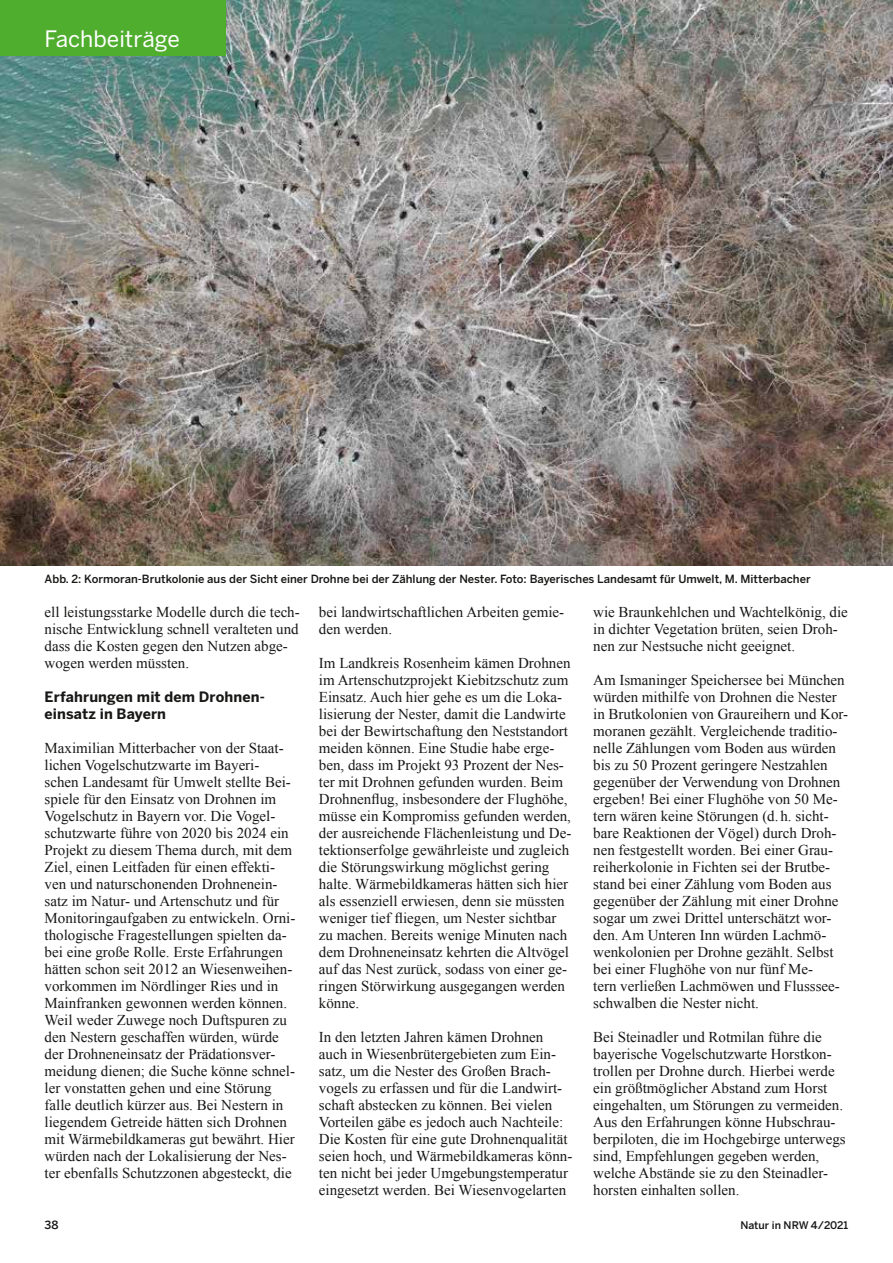
<style>
.page{position:relative;width:893px;height:1263px;background:#fff}
.page>*{position:absolute;margin:0;border:0;box-sizing:border-box;transform-origin:0 0}
.t1{font:22.5px "Benton Sans";color:#fff}
.t2{font:15px/17px "Times New Roman";color:#181716}
.t3{font:700 14.25px/17px "Benton Sans";letter-spacing:.005em;color:#181716}
.t4{font:500 11.25px "Benton Sans";color:#181716}
.t5{font:500 10.5px "Benton Sans";color:#181716}
</style>
<div class="page">
<img style="left:0;top:0;width:893px;height:566px">
<div style="left:0;top:0;width:225px;height:55px;background:#4fae2e"></div>
<h1 class="t1" style="left:45px;top:25px;width:137px">Fachbeiträge</h1>
<p class="t4" style="left:45px;top:572px;width:767px">Abb. 2: Kormoran-Brutkolonie aus der Sicht einer Drohne bei der Zählung der Nester. Foto: Bayerisches Landesamt für Umwelt, M. Mitterbacher</p>
<p class="t2" style="left:45px;top:603px;width:257px">ell leistungsstarke Modelle durch die tech&shy;nische Entwicklung schnell veralteten und dass die Kosten gegen den Nutzen abge&shy;wogen werden müssten.</p>
<p class="t3" style="left:45px;top:688px;width:220px">Erfahrungen mit dem Drohnen&shy;einsatz in Bayern</p>
<p class="t2" style="left:45px;top:739px;width:252px">Maximilian Mitterbacher von der Staat&shy;lichen Vogelschutzwarte im Bayeri&shy;schen Landesamt für Umwelt stellte Bei&shy;spiele für den Einsatz von Drohnen im Vogelschutz in Bayern vor. Die Vogel&shy;schutzwarte führe von 2020 bis 2024 ein Projekt zu diesem Thema durch, mit dem Ziel, einen Leitfaden für einen effekti&shy;ven und naturschonenden Drohnenein&shy;satz im Natur- und Artenschutz und für Monitoringaufgaben zu entwickeln. Orni&shy;thologische Fragestellungen spielten da&shy;bei eine große Rolle. Erste Erfahrungen hätten schon seit 2012 an Wiesenweihen&shy;vorkommen im Nördlinger Ries und in Mainfranken gewonnen werden können.<br>Weil weder Zuwege noch Duftspuren zu den Nestern geschaffen würden, würde der Drohneneinsatz der Prädationsver&shy;meidung dienen; die Suche könne schnel&shy;ler vonstatten gehen und eine Störung falle deutlich kürzer aus. Bei Nestern in liegendem Getreide hätten sich Drohnen mit Wärmebildkameras gut bewährt. Hier würden nach der Lokalisierung der Nes&shy;ter ebenfalls Schutzzonen abgesteckt, die</p>
<p class="t2" style="left:319px;top:603px;width:247px">bei landwirtschaftlichen Arbeiten gemie&shy;den werden.</p>
<p class="t2" style="left:319px;top:654px;width:254px">Im Landkreis Rosenheim kämen Drohnen im Artenschutzprojekt Kiebitzschutz zum Einsatz. Auch hier gehe es um die Loka&shy;lisierung der Nester, damit die Landwirte bei der Bewirtschaftung den Neststandort meiden können. Eine Studie habe erge&shy;ben, dass im Projekt 93 Prozent der Nes&shy;ter mit Drohnen gefunden wurden. Beim Drohnenflug, insbesondere der Flughöhe, müsse ein Kompromiss gefunden werden, der ausreichende Flächenleistung und De&shy;tektionserfolge gewährleiste und zugleich die Störungswirkung möglichst gering halte. Wärmebildkameras hätten sich hier als essenziell erwiesen, denn sie müssten weniger tief fliegen, um Nester sichtbar zu machen. Bereits wenige Minuten nach dem Drohneneinsatz kehrten die Altvögel auf das Nest zurück, sodass von einer ge&shy;ringen Störwirkung ausgegangen werden könne.</p>
<p class="t2" style="left:319px;top:1028px;width:255px">In den letzten Jahren kämen Drohnen auch in Wiesenbrütergebieten zum Ein&shy;satz, um die Nester des Großen Brach&shy;vogels zu erfassen und für die Landwirt&shy;schaft abstecken zu können. Bei vielen Vorteilen gäbe es jedoch auch Nachteile:<br>Die Kosten für eine gute Drohnenqualität seien hoch, und Wärmebildkameras könn&shy;ten nicht bei jeder Umgebungstemperatur eingesetzt werden. Bei Wiesenvogelarten</p>
<p class="t2" style="left:593px;top:603px;width:256px">wie Braunkehlchen und Wachtelkönig, die in dichter Vegetation brüten, seien Droh&shy;nen zur Nestsuche nicht geeignet.</p>
<p class="t2" style="left:593px;top:671px;width:257px">Am Ismaninger Speichersee bei München würden mithilfe von Drohnen die Nester in Brutkolonien von Graureihern und Kor&shy;moranen gezählt. Vergleichende traditio&shy;nelle Zählungen vom Boden aus würden bis zu 50 Prozent geringere Nestzahlen gegenüber der Verwendung von Drohnen ergeben! Bei einer Flughöhe von 50 Me&shy;tern wären keine Störungen (d.h. sicht&shy;bare Reaktionen der Vögel) durch Droh&shy;nen festgestellt worden. Bei einer Grau&shy;reiherkolonie in Fichten sei der Brutbe&shy;stand bei einer Zählung vom Boden aus gegenüber der Zählung mit einer Drohne sogar um zwei Drittel unterschätzt wor&shy;den. Am Unteren Inn würden Lachmö&shy;wenkolonien per Drohne gezählt. Selbst bei einer Flughöhe von nur fünf Me-<br>tern verließen Lachmöwen und Flusssee&shy;schwalben die Nester nicht.</p>
<p class="t2" style="left:593px;top:1028px;width:254px">Bei Steinadler und Rotmilan führe die bayerische Vogelschutzwarte Horstkon&shy;trollen per Drohne durch. Hierbei werde ein größtmöglicher Abstand zum Horst eingehalten, um Störungen zu vermeiden.<br>Aus den Erfahrungen könne Hubschrau&shy;berpiloten, die im Hochgebirge unterwegs sind, Empfehlungen gegeben werden, welche Abstände sie zu den Steinadler&shy;horsten einhalten sollen.</p>
<p class="t4" style="left:45px;top:1218px;width:15px">38</p>
<p class="t5" style="left:740px;top:1219px;width:109px">Natur in NRW 4/2021</p>
</div>
